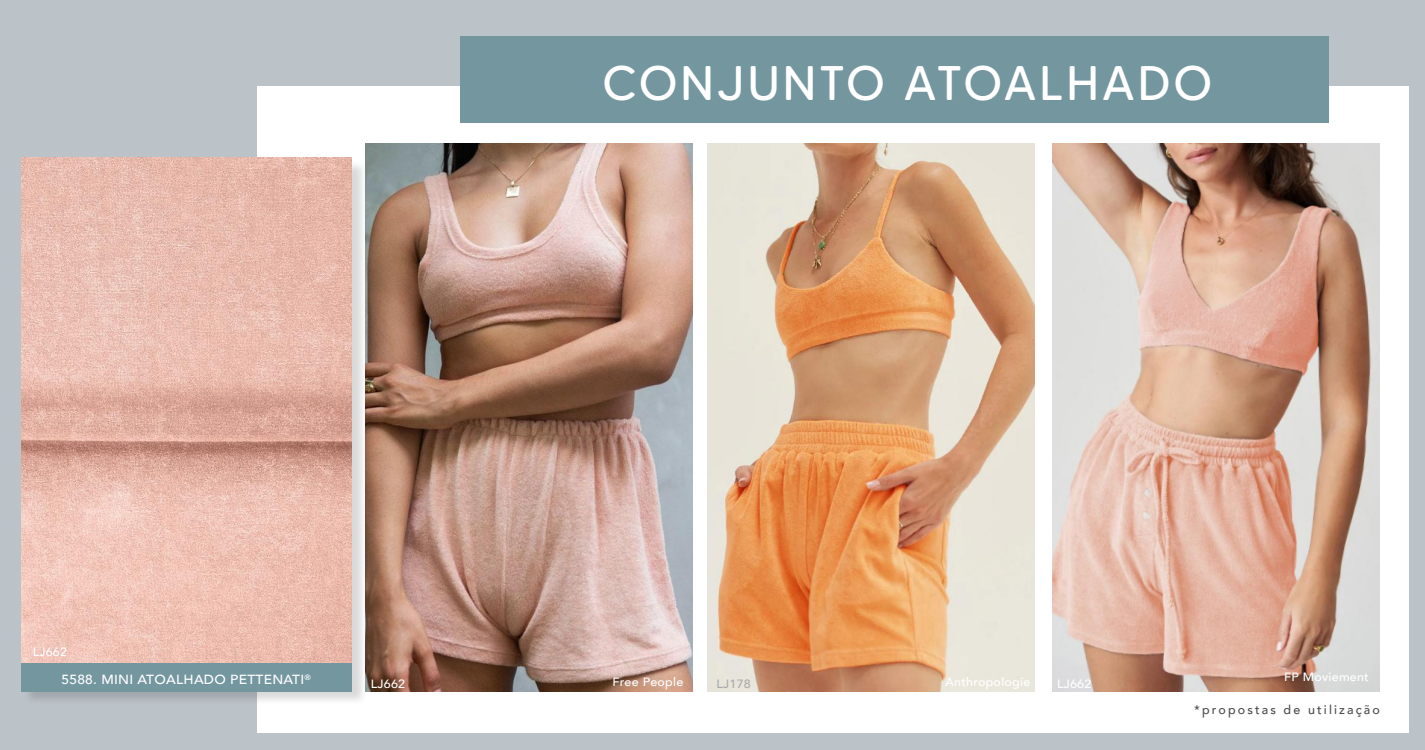
<style>
.page{position:relative;width:1425px;height:750px;background:#bbc2c8}
.page>*{position:absolute;margin:0;border:0;box-sizing:border-box;transform-origin:0 0}
.t1{font:48.5px "MADE Tommy Soft";letter-spacing:.06em;color:#fff}
.t2{font:500 13.25px "Avenir";letter-spacing:.02em;color:#fff;scale:1.04 1}
.t3{font:500 12.5px "Avenir";letter-spacing:.17em;color:#4e4b4c}
.t4{font:500 12px "Avenir";letter-spacing:.02em;color:#fff;scale:1.04 1}
.t5{font:500 12px "Avenir";letter-spacing:.02em;color:#a9a9aa;scale:1.04 1}
.t6{font:500 7.75px "Avenir";color:#fff;scale:1.04 1}
</style>
<div class="page">
<div style="left:258px;top:86px;width:1151px;height:647px;background:#fff"></div>
<div style="left:460px;top:36px;width:869px;height:87px;background:#74969f"></div>
<img style="left:707px;top:144px;width:328px;height:547px">
<img style="left:1053px;top:144px;width:327px;height:547px">
<img style="left:365px;top:144px;width:327px;height:548px">
<div style="left:23px;top:160px;width:345px;height:545px;background:#241f1f;opacity:.17"></div>
<img style="left:21px;top:158px;width:330px;height:505px">
<div style="left:21px;top:663px;width:330px;height:28px;background:#74969f"></div>
<h1 class="t1" style="left:603px;top:53px;width:611px">CONJUNTO ATOALHADO</h1>
<p class="t4" style="left:33px;top:642px;width:35px">LJ662</p>
<p class="t6" style="left:305px;top:670px;width:8px">®</p>
<p class="t2" style="left:62px;top:668px;width:235px">5588. MINI ATOALHADO PETTENATI</p>
<p class="t4" style="left:371px;top:673px;width:35px">LJ662</p>
<p class="t5" style="left:716px;top:673px;width:35px">LJ178</p>
<p class="t4" style="left:1057px;top:673px;width:35px">LJ662</p>
<p class="t4" style="left:612px;top:672px;width:70px">Free People</p>
<p class="t4" style="left:945px;top:672px;width:83px">Anthropologie</p>
<p class="t4" style="left:1284px;top:667px;width:83px">FP Moviement</p>
<p class="t3" style="left:1194px;top:699px;width:187px">*propostas de utilização</p>
</div>
